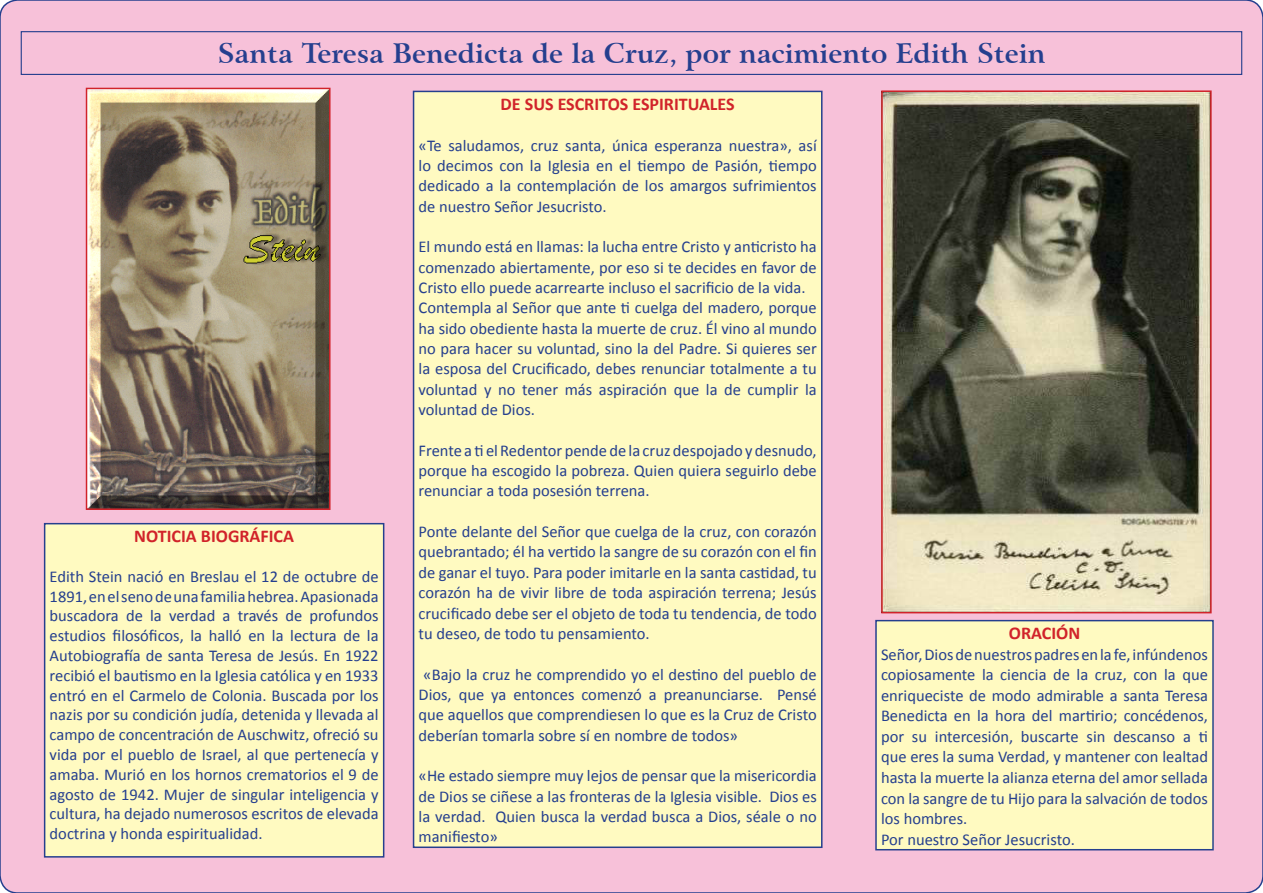
<style>
.page{position:relative;width:1263px;height:893px;background:#f7c1d9}
.page>*{position:absolute;margin:0;border:0;box-sizing:border-box;transform-origin:0 0}
.t1{font:700 27px "Arrus BT";color:#253f8e}
.t2{font:700 18px "Calibri";color:#d1232a}
.t3{font:16.5px/20.4px "Calibri";color:#253f8e;text-align:justify}
</style>
<div class="page">
<div style="left:21px;top:31px;width:1221px;height:44px;border:1px solid #253f8e"></div>
<img style="left:89px;top:91px;width:238px;height:416px">
<div style="left:86px;top:88px;width:244px;height:422px;border:2px solid #d1232a"></div>
<img style="left:884px;top:93px;width:324px;height:517px">
<div style="left:881px;top:90px;width:330px;height:523px;border:2px solid #d1232a"></div>
<div style="left:45px;top:524px;width:339px;height:333px;background:#fffac1"></div>
<div style="left:44px;top:523px;width:340px;height:335px;border:2px solid #253f8e"></div>
<div style="left:414px;top:91px;width:408px;height:756px;background:#fffac1"></div>
<div style="left:413px;top:91px;width:409px;height:757px;border:2px solid #253f8e"></div>
<div style="left:876px;top:621px;width:337px;height:229px;background:#fffac1"></div>
<div style="left:875px;top:620px;width:339px;height:230px;border:2px solid #253f8e"></div>
<p class="t1" style="left:217px;top:37px;width:829px">Santa Teresa Benedicta de la Cruz, por nacimiento Edith Stein</p>
<p class="t2" style="left:134px;top:525px;width:161px">NOTICIA BIOGRÁFICA</p>
<p class="t3" style="left:50px;top:566px;width:330px;line-height:19.8px">Edith Stein nació en Breslau el 12 de octubre de 1891, en el seno de una familia hebrea. Apasionada buscadora de la verdad a través de profundos estudios filosóficos, la halló en la lectura de la Autobiografía de santa Teresa de Jesús. En 1922 recibió el bautismo en la Iglesia católica y en 1933 entró en el Carmelo de Colonia. Buscada por los nazis por su condición judía, detenida y llevada al campo de concentración de Auschwitz, ofreció su vida por el pueblo de Israel, al que pertenecía y amaba. Murió en los hornos crematorios el 9 de agosto de 1942. Mujer de singular inteligencia y cultura, ha dejado numerosos escritos de elevada doctrina y honda espiritualidad.</p>
<p class="t2" style="left:501px;top:92px;width:236px">DE SUS ESCRITOS ESPIRITUALES</p>
<p class="t3" style="left:419px;top:135px;width:400px">«Te saludamos, cruz santa, única esperanza nuestra», así lo decimos con la Iglesia en el tiempo de Pasión, tiempo dedicado a la contemplación de los amargos sufrimientos de nuestro Señor Jesucristo.</p>
<p class="t3" style="left:419px;top:237px;width:400px">El mundo está en llamas: la lucha entre Cristo y anticristo ha comenzado abiertamente, por eso si te decides en favor de Cristo ello puede acarrearte incluso el sacrificio de la vida.</p>
<p class="t3" style="left:419px;top:298px;width:400px">Contempla al Señor que ante ti cuelga del madero, porque ha sido obediente hasta la muerte de cruz. Él vino al mundo no para hacer su voluntad, sino la del Padre. Si quieres ser la esposa del Crucificado, debes renunciar totalmente a tu voluntad y no tener más aspiración que la de cumplir la voluntad de Dios.</p>
<p class="t3" style="left:419px;top:440px;width:400px">Frente a ti el Redentor pende de la cruz despojado y desnudo, porque ha escogido la pobreza. Quien quiera seguirlo debe renunciar a toda posesión terrena.</p>
<p class="t3" style="left:419px;top:521px;width:400px">Ponte delante del Señor que cuelga de la cruz, con corazón quebrantado; él ha vertido la sangre de su corazón con el fin de ganar el tuyo. Para poder imitarle en la santa castidad, tu corazón ha de vivir libre de toda aspiración terrena; Jesús crucificado debe ser el objeto de toda tu tendencia, de todo tu deseo, de todo tu pensamiento.</p>
<p class="t3" style="left:419px;top:664px;width:400px">«Bajo la cruz he comprendido yo el destino del pueblo de Dios, que ya entonces comenzó a preanunciarse. Pensé que aquellos que comprendiesen lo que es la Cruz de Cristo deberían tomarla sobre sí en nombre de todos»</p>
<p class="t3" style="left:419px;top:766px;width:400px">«He estado siempre muy lejos de pensar que la misericordia de Dios se ciñese a las fronteras de la Iglesia visible. Dios es la verdad. Quien busca la verdad busca a Dios, séale o no manifiesto»</p>
<p class="t2" style="left:1009px;top:622px;width:73px">ORACIÓN</p>
<p class="t3" style="left:881px;top:644px;width:328px">Señor, Dios de nuestros padres en la fe, infúndenos copiosamente la ciencia de la cruz, con la que enriqueciste de modo admirable a santa Teresa Benedicta en la hora del martirio; concédenos, por su intercesión, buscarte sin descanso a ti que eres la suma Verdad, y mantener con lealtad hasta la muerte la alianza eterna del amor sellada con la sangre de tu Hijo para la salvación de todos los hombres.</p>
<p class="t3" style="left:881px;top:829px;width:195px">Por nuestro Señor Jesucristo.</p>
</div>
